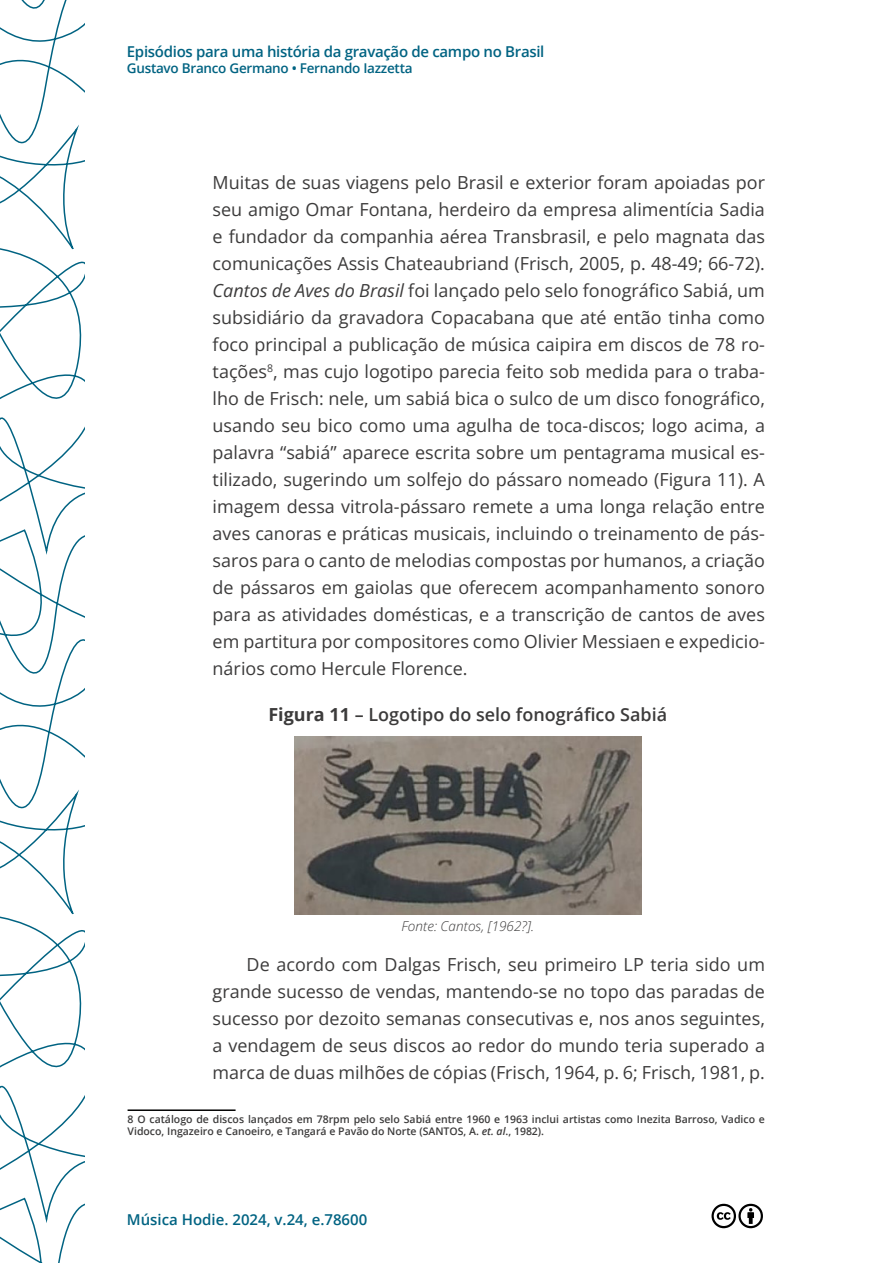
<style>
.page{position:relative;width:893px;height:1263px;background:#fff}
.page>*{position:absolute;margin:0;border:0;box-sizing:border-box;transform-origin:0 0}
.t1{font:18px/27px "Open Sans";color:#3c3b3b;text-align:justify}
.t2{font:600 18px "Open Sans";color:#3c3b3b}
.t3{font:600 15px "Open Sans";letter-spacing:-.02em;color:#006382}
.t4{font:600 15px "Open Sans";color:#006382}
.t5{font:600 13.5px "Open Sans";letter-spacing:-.02em;color:#006382}
.t6{font:italic 300 13.5px "Open Sans";color:#3c3b3b}
.t7{font:600 10.5px/12.6px "Open Sans";color:#3c3b3b}
.s1{font-style:italic}
.s2{font-weight:700}
</style>
<div class="page">
<svg style="left:0;top:0;width:84px;height:1263px"></svg>
<svg style="left:711px;top:1203px;width:52px;height:26px"></svg>
<img style="left:294px;top:736px;width:347px;height:179px">
<hr style="left:128px;top:1109px;width:108px;height:2px;background:#000">
<p class="t3" style="left:127px;top:41px;width:419px">Episódios para uma história da gravação de campo no Brasil</p>
<p class="t5" style="left:127px;top:59px;width:287px">Gustavo Branco Germano • Fernando Iazzetta</p>
<p class="t1" style="left:213px;top:169px;width:554px">Muitas de suas viagens pelo Brasil e exterior foram apoiadas por seu amigo Omar Fontana, herdeiro da empresa alimentícia Sadia e fundador da companhia aérea Transbrasil, e pelo magnata das comunicações Assis Chateaubriand (Frisch, 2005, p. 48-49; 66-72).<br><span class="s1">Cantos de Aves do Brasil</span> foi lançado pelo selo fonográfico Sabiá, um subsidiário da gravadora Copacabana que até então tinha como foco principal a publicação de música caipira em discos de 78 ro&shy;tações<sup>8</sup>, mas cujo logotipo parecia feito sob medida para o traba&shy;lho de Frisch: nele, um sabiá bica o sulco de um disco fonográfico, usando seu bico como uma agulha de toca-discos; logo acima, a palavra “sabiá” aparece escrita sobre um pentagrama musical es&shy;tilizado, sugerindo um solfejo do pássaro nomeado (Figura 11). A imagem dessa vitrola-pássaro remete a uma longa relação entre aves canoras e práticas musicais, incluindo o treinamento de pás&shy;saros para o canto de melodias compostas por humanos, a criação de pássaros em gaiolas que oferecem acompanhamento sonoro para as atividades domésticas, e a transcrição de cantos de aves em partitura por compositores como Olivier Messiaen e expedicio&shy;nários como Hercule Florence.</p>
<p class="t2" style="left:268px;top:702px;width:400px"><span class="s2">Figura 11</span> – Logotipo do selo fonográfico Sabiá</p>
<p class="t6" style="left:401px;top:916px;width:134px">Fonte: Cantos, [1962?].</p>
<p class="t1" style="left:213px;top:950px;width:554px;text-indent:34px">De acordo com Dalgas Frisch, seu primeiro LP teria sido um grande sucesso de vendas, mantendo-se no topo das paradas de sucesso por dezoito semanas consecutivas e, nos anos seguintes, a vendagem de seus discos ao redor do mundo teria superado a marca de duas milhões de cópias (Frisch, 1964, p. 6; Frisch, 1981, p.</p>
<p class="t7" style="left:128px;top:1112px;width:639px">8 O catálogo de discos lançados em 78rpm pelo selo Sabiá entre 1960 e 1963 inclui artistas como Inezita Barroso, Vadico e<br>Vidoco, Ingazeiro e Canoeiro, e Tangará e Pavão do Norte (SANTOS, A. <span class="s1">et. al</span>., 1982).</p>
<p class="t4" style="left:127px;top:1209px;width:242px">Música Hodie. 2024, v.24, e.78600</p>
</div>
